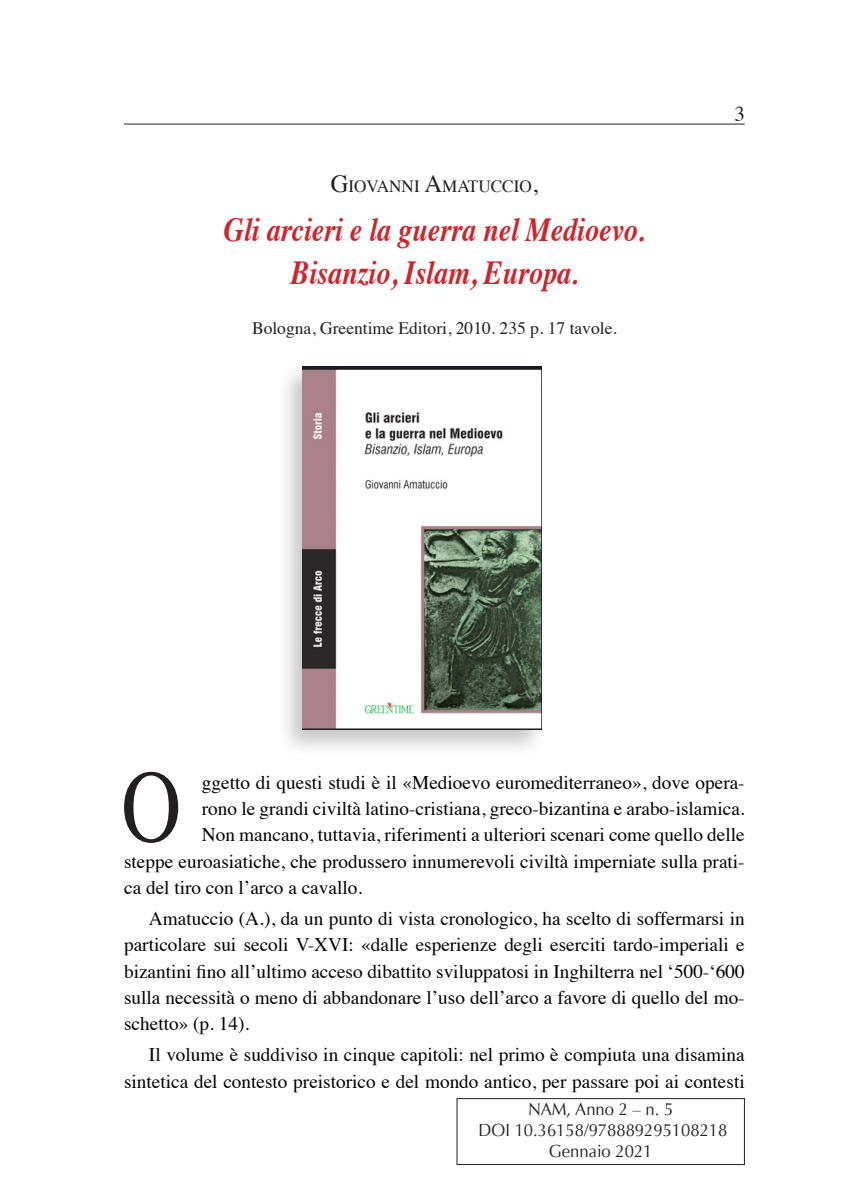
<style>
.page{position:relative;width:844px;height:1191px;background:#fff}
.page>*{position:absolute;margin:0;border:0;box-sizing:border-box;transform-origin:0 0}
.Normal_wrd_47{font:103.08px "Times";color:#231f20;scale:.8 1}
.t1{font:italic 700 33.6px "Times";color:#d1232a;scale:.83 1}
.t2{font:21px "Times";color:#231f20}
.Normal_wrd_47-2{font:19.25px/26.2px "Times";color:#000;text-align:justify}
.t3{font:17.5px "Optima";color:#231f20;scale:.95 1}
.t4{font:17.5px "Times";color:#231f20}
.t5{font:17.15px "Times";color:#231f20}
.s1{font-size:24.5px}
</style>
<div class="page">
<hr style="left:124px;top:124px;width:620px;height:1px;background:#231f20">
<div style="left:276px;top:361px;width:272px;height:396px;background:#231f20;opacity:.25"></div>
<img style="left:302px;top:366px;width:239px;height:363px">
<div style="left:456px;top:1098px;width:288px;height:66px;border:1px solid #231f20"></div>
<p class="t5" style="left:331px;top:170px;width:208px"><span class="s1">G</span>IOVANNI <span class="s1">A</span>MATUCCIO<span class="s1">,</span></p>
<p class="t1" style="left:224px;top:198px;width:508px">Gli arcieri e la guerra nel Medioevo.</p>
<p class="t1" style="left:291px;top:241px;width:347px">Bisanzio, Islam, Europa.</p>
<p class="t4" style="left:252px;top:311px;width:366px">Bologna, Greentime Editori, 2010. 235 p. 17 tavole.</p>
<p class="t2" style="left:734px;top:94px;width:12px">3</p>
<p class="Normal_wrd_47" style="left:122px;top:710px;width:76px">O</p>
<p class="Normal_wrd_47-2" style="left:202px;top:767px;width:544px">ggetto di questi studi è il «Medioevo euromediterraneo», dove opera-</p>
<p class="Normal_wrd_47-2" style="left:202px;top:794px;width:544px">rono le grandi civiltà latino-cristiana, greco-bizantina e arabo-islamica.</p>
<p class="Normal_wrd_47-2" style="left:202px;top:820px;width:544px">Non mancano, tuttavia, riferimenti a ulteriori scenari come quello delle</p>
<p class="Normal_wrd_47-2" style="left:124px;top:846px;width:622px">steppe euroasiatiche, che produssero innumerevoli civiltà imperniate sulla prati-</p>
<p class="Normal_wrd_47-2" style="left:124px;top:872px;width:239px">ca del tiro con l’arco a cavallo.</p>
<p class="Normal_wrd_47-2" style="left:124px;top:904px;width:622px;text-indent:25px">Amatuccio (A.), da un punto di vista cronologico, ha scelto di soffermarsi in particolare sui secoli V-XVI: «dalle esperienze degli eserciti tardo-imperiali e bizantini fino all’ultimo acceso dibattito sviluppatosi in Inghilterra nel ‘500-‘600 sulla necessità o meno di abbandonare l’uso dell’arco a favore di quello del mo&shy;schetto» (p. 14).</p>
<p class="Normal_wrd_47-2" style="left:124px;top:1040px;width:622px;text-align:right">Il volume è suddiviso in cinque capitoli: nel primo è compiuta una disamina sintetica del contesto preistorico e del mondo antico, per passare poi ai contesti</p>
<p class="t3" style="left:528px;top:1098px;width:154px">NAM, Anno 2 – n. 5</p>
<p class="t3" style="left:478px;top:1119px;width:263px">DOI 10.36158/978889295108218</p>
<p class="t3" style="left:548px;top:1140px;width:110px">Gennaio 2021</p>
</div>
